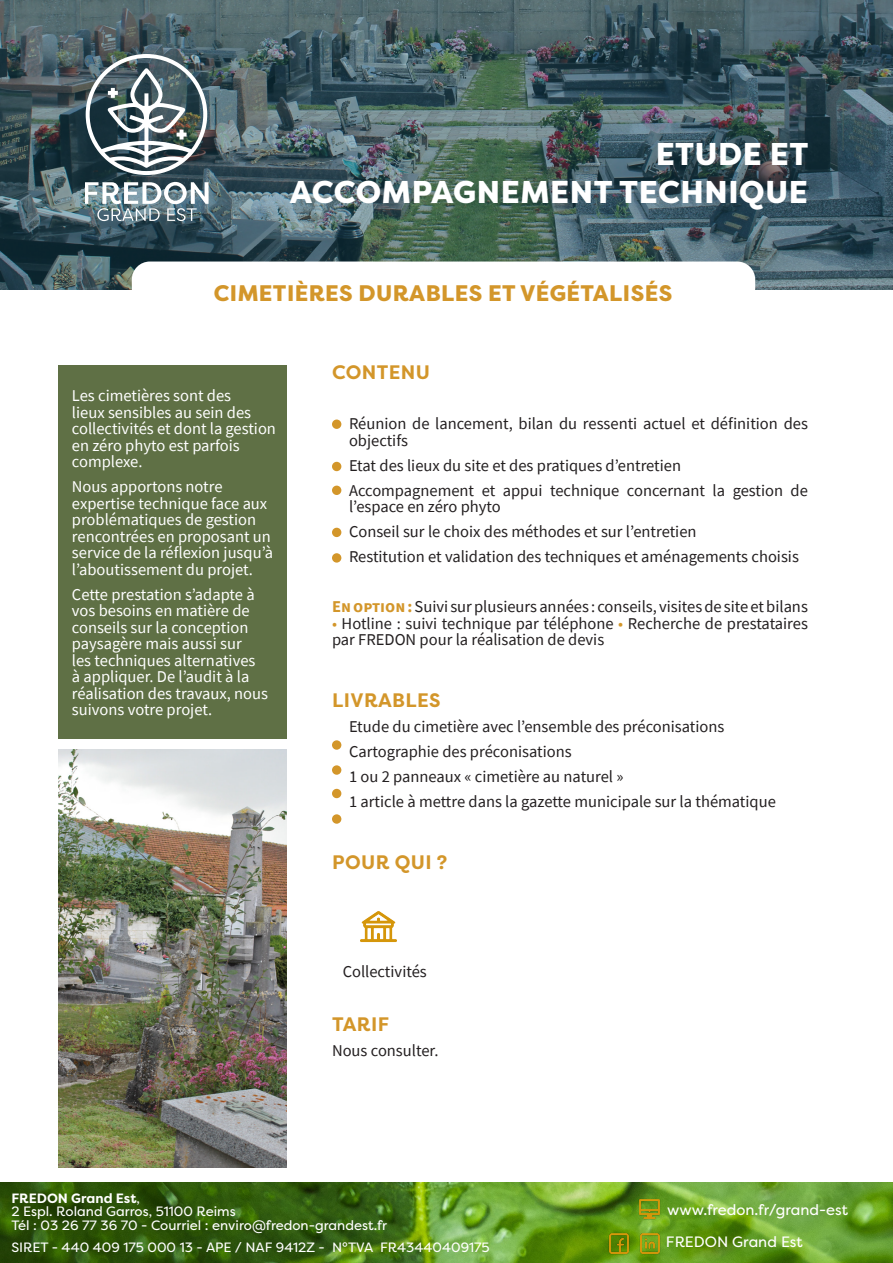
<style>
.page{position:relative;width:893px;height:1263px;background:#fff}
.page>*{position:absolute;margin:0;border:0;box-sizing:border-box;transform-origin:0 0}
.t1{font:800 31.5px "Filson Pro";letter-spacing:.02em;color:#fff}
.t2{font:800 22.5px "Filson Pro";letter-spacing:.02em;color:#d3962a}
.t3{font:700 19.5px "Filson Pro";letter-spacing:.02em;color:#d3962a}
.t4{font:16.5px/16.5px "Source Sans Pro";color:#231f20}
.t5{font:16.5px/16.5px "Source Sans Pro";color:#fff}
.t6{font:15px "Filson Pro";color:#fff}
.t7{font:13.5px "Filson Pro";color:#fff}
.t8{font:700 13.5px "Filson Pro";color:#fff}
.s1{font-weight:700;color:#d3962a}
.s2{color:#d3962a}
.s3{font-weight:400}
</style>
<div class="page">
<div style="left:58px;top:365px;width:229px;height:374px;background:#5f7045"></div>
<img style="left:0;top:0;width:893px;height:290px">
<img style="left:0;top:1182px;width:893px;height:81px">
<img style="left:86px;top:54px;width:121px;height:121px">
<img style="left:85px;top:182px;width:124px;height:39px">
<img style="left:58px;top:750px;width:228px;height:417px">
<img style="left:638px;top:1197px;width:23px;height:24px">
<img style="left:638px;top:1232px;width:24px;height:23px">
<img style="left:607px;top:1232px;width:24px;height:23px">
<div style="left:132px;top:261px;width:623px;height:64px;background:#fff;border-radius:18px"></div>
<img style="left:361px;top:911px;width:36px;height:32px">
<div style="left:332px;top:486px;width:9px;height:9px;background:#d3962a;border-radius:50%"></div>
<div style="left:332px;top:528px;width:9px;height:9px;background:#d3962a;border-radius:50%"></div>
<div style="left:332px;top:553px;width:9px;height:10px;background:#d3962a;border-radius:50%"></div>
<div style="left:332px;top:462px;width:9px;height:9px;background:#d3962a;border-radius:50%"></div>
<div style="left:332px;top:419px;width:9px;height:10px;background:#d3962a;border-radius:50%"></div>
<div style="left:332px;top:740px;width:9px;height:10px;background:#d3962a;border-radius:50%"></div>
<div style="left:332px;top:765px;width:9px;height:10px;background:#d3962a;border-radius:50%"></div>
<div style="left:332px;top:789px;width:9px;height:9px;background:#d3962a;border-radius:50%"></div>
<div style="left:332px;top:814px;width:9px;height:10px;background:#d3962a;border-radius:50%"></div>
<p class="t1" style="left:656px;top:134px;width:154px">ETUDE ET</p>
<p class="t1" style="left:290px;top:172px;width:519px">ACCOMPAGNEMENT TECHNIQUE</p>
<p class="t2" style="left:214px;top:279px;width:460px">CIMETIÈRES DURABLES ET VÉGÉTALISÉS</p>
<p class="t5" style="left:72px;top:387px;width:206px">Les cimetières sont des<br>lieux sensibles au sein des collectivités et dont la gestion en zéro phyto est parfois complexe.</p>
<p class="t5" style="left:72px;top:478px;width:203px">Nous apportons notre expertise technique face aux problématiques de gestion rencontrées en proposant un service de la réflexion jusqu’à l’aboutissement du projet.</p>
<p class="t5" style="left:72px;top:586px;width:198px">Cette prestation s’adapte à vos besoins en matière de conseils sur la conception paysagère mais aussi sur<br>les techniques alternatives<br>à appliquer. De l’audit à la réalisation des travaux, nous suivons votre projet.</p>
<p class="t3" style="left:332px;top:360px;width:99px">CONTENU</p>
<p class="t4" style="left:349px;top:415px;width:460px">Réunion de lancement, bilan du ressenti actuel et définition des objectifs</p>
<p class="t4" style="left:349px;top:457px;width:334px">Etat des lieux du site et des pratiques d’entretien</p>
<p class="t4" style="left:349px;top:482px;width:460px">Accompagnement et appui technique concernant la gestion de l’espace en zéro phyto</p>
<p class="t4" style="left:349px;top:523px;width:349px">Conseil sur le choix des méthodes et sur l’entretien</p>
<p class="t4" style="left:349px;top:548px;width:451px">Restitution et validation des techniques et aménagements choisis</p>
<p class="t4" style="left:332px;top:598px;width:477px"><span class="s1">En option :</span>Suivi sur plusieurs années : conseils, visites de site et bilans</p>
<p class="t4" style="left:332px;top:615px;width:477px"><span class="s2">•</span> Hotline : suivi technique par téléphone <span class="s2">•</span> Recherche de prestataires par FREDON pour la réalisation de devis</p>
<p class="t3" style="left:332px;top:688px;width:110px">LIVRABLES</p>
<p class="t4" style="left:349px;top:718px;width:377px">Etude du cimetière avec l’ensemble des préconisations</p>
<p class="t4" style="left:349px;top:743px;width:224px">Cartographie des préconisations</p>
<p class="t4" style="left:349px;top:768px;width:276px">1 ou 2 panneaux « cimetière au naturel »</p>
<p class="t4" style="left:349px;top:793px;width:428px">1 article à mettre dans la gazette municipale sur la thématique</p>
<p class="t3" style="left:332px;top:850px;width:116px">POUR QUI ?</p>
<p class="t4" style="left:343px;top:964px;width:86px">Collectivités</p>
<p class="t3" style="left:332px;top:1012px;width:58px">TARIF</p>
<p class="t4" style="left:332px;top:1042px;width:108px">Nous consulter.</p>
<p class="t8" style="left:11px;top:1189px;width:130px">FREDON Grand Est<span class="s3">,</span></p>
<p class="t7" style="left:11px;top:1202px;width:226px">2 Espl. Roland Garros, 51100 Reims</p>
<p class="t7" style="left:11px;top:1216px;width:377px">Tél : 03 26 77 36 70 - Courriel : enviro@fredon-grandest.fr</p>
<p class="t7" style="left:11px;top:1238px;width:480px">SIRET - 440 409 175 000 13 - APE / NAF 9412Z - N°TVA FR43440409175</p>
<p class="t6" style="left:667px;top:1200px;width:183px">www.fredon.fr/grand-est</p>
<p class="t6" style="left:666px;top:1232px;width:138px">FREDON Grand Est</p>
</div>
